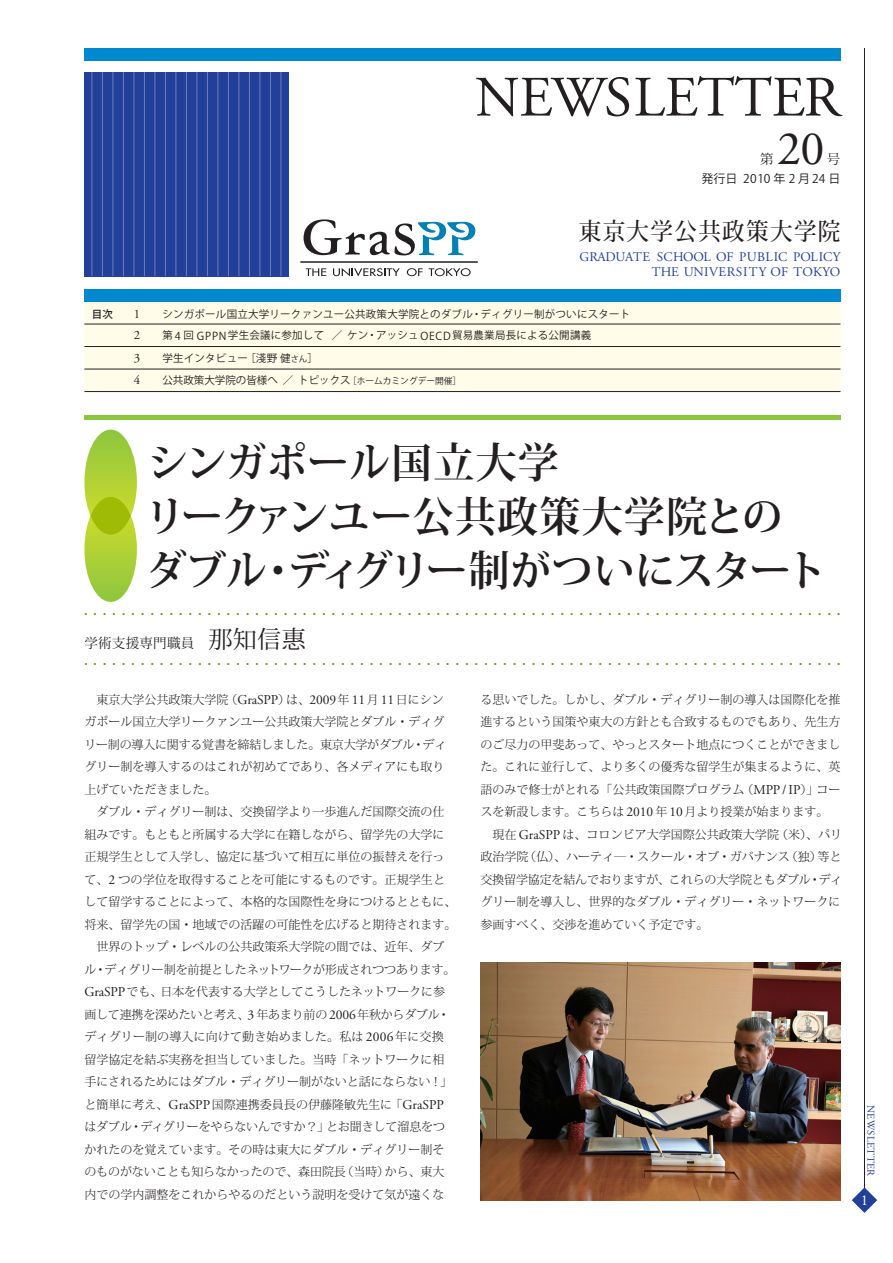
<style>
.page{position:relative;width:893px;height:1263px;background:#fff}
.page>*{position:absolute;margin:0;border:0;box-sizing:border-box;transform-origin:0 0}
.t1{font:57px "Adobe Garamond Pro";letter-spacing:-.005em;color:#231f20}
.t2{font:48px "Adobe Garamond Pro";color:#231f20}
.t3{font:700 42px/54px "Koz Min Pro";letter-spacing:-.005em;color:#231f20}
.t4{font:500 24px "Koz Min Pro";letter-spacing:.06em;color:#231f20;scale:.94 1}
.t5{font:15px "Adobe Garamond Pro";color:#fff}
.t6{font:13.5px "Koz Min Pro";letter-spacing:.02em;color:#231f20}
.t7{font:13.2px "Adobe Garamond Pro";letter-spacing:.01em;color:#223f99}
.t8{font:13.2px "Adobe Garamond Pro";letter-spacing:.03em;color:#223f99}
.t9{font:12.75px/21px "Adobe Garamond Pro";color:#231f20}
.t10{font:300 12px/22.5px "Koz Min Pro";color:#231f20}
.t11{font:12px "Koz Go Pro";color:#231f20}
.t12{font:300 10.5px "Koz Min Pro";color:#66952c}
.t13{font:10.5px "Koz Go Pro";letter-spacing:.02em;color:#231f20}
.t14{font:10.5px "Koz Go Pro";color:#231f20}
.t15{font:10.5px "Adobe Garamond Pro";letter-spacing:.04em;color:#223f99}
.t16{font:500 10.5px "Koz Go Pro";color:#231f20}
.s1{font-size:8.25px}
.s2{font-size:8.7px}
.s3{font-size:10.8px}
.s4{font-size:24px}
.s5{font-family:"Adobe Garamond Pro";font-weight:400;font-size:13.5px}
</style>
<div class="page">
<div style="left:84px;top:302px;width:756px;height:90px;background:#fffde9"></div>
<div style="left:84px;top:48px;width:756px;height:12px;background:#0089cf"></div>
<div style="left:84px;top:290px;width:756px;height:12px;background:#0089cf"></div>
<hr style="left:864px;top:48px;width:1px;height:1152px;background:#231f20">
<svg style="left:306px;top:268px;width:20px;height:8px"></svg>
<svg style="left:333px;top:268px;width:67px;height:8px"></svg>
<svg style="left:407px;top:268px;width:16px;height:8px"></svg>
<svg style="left:429px;top:268px;width:42px;height:8px"></svg>
<hr style="left:300px;top:262px;width:178px;height:1px;background:#231f20">
<svg style="left:304px;top:219px;width:171px;height:36px"></svg>
<div style="left:84px;top:72px;width:204px;height:204px;background:#223f99"></div>
<hr style="left:84px;top:324px;width:756px;height:1px;background:#231f20">
<hr style="left:84px;top:346px;width:756px;height:1px;background:#231f20">
<hr style="left:84px;top:369px;width:756px;height:1px;background:#231f20">
<hr style="left:84px;top:391px;width:756px;height:1px;background:#231f20">
<hr style="left:91px;top:72px;width:1px;height:204px;background:#717dbd">
<hr style="left:102px;top:72px;width:1px;height:204px;background:#717dbd">
<hr style="left:112px;top:72px;width:1px;height:204px;background:#717dbd">
<hr style="left:123px;top:72px;width:1px;height:204px;background:#717dbd">
<hr style="left:133px;top:72px;width:1px;height:204px;background:#717dbd">
<hr style="left:144px;top:72px;width:1px;height:204px;background:#717dbd">
<hr style="left:154px;top:72px;width:1px;height:204px;background:#717dbd">
<hr style="left:165px;top:72px;width:1px;height:204px;background:#717dbd">
<hr style="left:175px;top:72px;width:1px;height:204px;background:#717dbd">
<hr style="left:186px;top:72px;width:1px;height:204px;background:#717dbd">
<hr style="left:196px;top:72px;width:1px;height:204px;background:#717dbd">
<hr style="left:207px;top:72px;width:1px;height:204px;background:#717dbd">
<hr style="left:217px;top:72px;width:1px;height:204px;background:#717dbd">
<hr style="left:228px;top:72px;width:1px;height:204px;background:#717dbd">
<hr style="left:238px;top:72px;width:1px;height:204px;background:#717dbd">
<hr style="left:249px;top:72px;width:1px;height:204px;background:#717dbd">
<hr style="left:259px;top:72px;width:1px;height:204px;background:#717dbd">
<hr style="left:270px;top:72px;width:1px;height:204px;background:#717dbd">
<hr style="left:280px;top:72px;width:1px;height:204px;background:#717dbd">
<svg style="left:852px;top:1187px;width:25px;height:26px"></svg>
<hr style="left:84px;top:416px;width:756px;height:4px;background:#8bc63e">
<svg style="left:84px;top:430px;width:53px;height:105px;background:#abd039"></svg>
<svg style="left:84px;top:497px;width:53px;height:105px;background:#a9cb2d"></svg>
<img style="left:481px;top:963px;width:359px;height:237px">
<p class="t1" style="left:475px;top:63px;width:367px">NEWSLETTER</p>
<p class="t2" style="left:777px;top:119px;width:49px">20</p>
<p class="t6" style="left:760px;top:149px;width:15px">第</p>
<p class="t6" style="left:827px;top:149px;width:15px">号</p>
<p class="t11" style="left:701px;top:171px;width:140px">発行日 2010 年 2 月 24 日</p>
<p class="t4" style="left:579px;top:214px;width:280px">東京大学公共政策大学院</p>
<p class="t8" style="left:652px;top:264px;width:190px">THE UNIVERSITY OF TOKYO</p>
<p class="t7" style="left:579px;top:249px;width:263px">GRADUATE SCHOOL OF PUBLIC POLICY</p>
<p class="t13" style="left:162px;top:307px;width:469px">シンガポール国立大学リークァンユー公共政策大学院とのダブル・ディグリー制がついにスタート</p>
<p class="t16" style="left:92px;top:307px;width:22px">目次</p>
<p class="t9" style="left:134px;top:304px;width:8px">1<br>2</p>
<p class="t9" style="left:134px;top:347px;width:8px">3</p>
<p class="t13" style="left:162px;top:351px;width:157px">学生インタビュー［淺野 健<span class="s1">さん</span>］</p>
<p class="t9" style="left:134px;top:370px;width:8px">4</p>
<p class="t14" style="left:162px;top:373px;width:300px">公共政策大学院の皆様へ ／ トピックス<span class="s2">［ホームカミングデー開催］</span></p>
<p class="t13" style="left:162px;top:328px;width:430px">第 <span class="s3">4</span> 回 <span class="s3">GPPN</span>学生会議に参加して ／ ケン・アッシュ <span class="s3">OECD</span>貿易農業局長による公開講義</p>
<p class="t3" style="left:145px;top:434px;width:684px">シンガポール国立大学<br>リークァンユー公共政策大学院とのダブル・ディグリー制がついにスタート</p>
<p class="t6" style="left:84px;top:633px;width:223px">学術支援専門職員　<span class="s4">那知信惠</span></p>
<p class="t12" style="left:80px;top:607px;width:765px">・・・・・・・・・・・・・・・・・・・・・・・・・・・・・・・・・・・・・・・・・・・・・・・・・・・・・・・・・・・・・・・・・・・・・・・・・・・・・・・・</p>
<p class="t12" style="left:80px;top:656px;width:765px">・・・・・・・・・・・・・・・・・・・・・・・・・・・・・・・・・・・・・・・・・・・・・・・・・・・・・・・・・・・・・・・・・・・・・・・・・・・・・・・・</p>
<p class="t10" style="left:84px;top:687px;width:373px">　東京大学公共政策大学院（<span class="s5">GraSPP</span>）は、<span class="s5">2009</span>年 <span class="s5">11</span>月 <span class="s5">11</span>日にシンガポール国立大学リークァンユー公共政策大学院とダブル・ディグリー制の導入に関する覚書を締結しました。東京大学がダブル・ディグリー制を導入するのはこれが初めてであり、各メディアにも取り上げていただきました。<br>　ダブル・ディグリー制は、交換留学より一歩進んだ国際交流の仕組みです。もともと所属する大学に在籍しながら、留学先の大学に正規学生として入学し、協定に基づいて相互に単位の振替えを行って、<span class="s5">2</span> つの学位を取得することを可能にするものです。正規学生として留学することによって、本格的な国際性を身につけるとともに、将来、留学先の国・地域での活躍の可能性を広げると期待されます。　世界のトップ・レベルの公共政策系大学院の間では、近年、ダブル・ディグリー制を前提としたネットワークが形成されつつあります。<span class="s5">GraSPP</span>でも、日本を代表する大学としてこうしたネットワークに参画して連携を深めたいと考え、<span class="s5">3</span> 年あまり前の <span class="s5">2006</span>年秋からダブル・ディグリー制の導入に向けて動き始めました。私は <span class="s5">2006</span>年に交換留学協定を結ぶ実務を担当していました。当時「ネットワークに相手にされるためにはダブル・ディグリー制がないと話にならない！」と簡単に考え、<span class="s5">GraSPP</span>国際連携委員長の伊藤隆敏先生に「<span class="s5">GraSPP</span>はダブル・ディグリーをやらないんですか？」とお聞きして溜息をつかれたのを覚えています。その時は東大にダブル・ディグリー制そのものがないことも知らなかったので、森田院長（当時）から、東大内での学内調整をこれからやるのだという説明を受けて気が遠くな</p>
<p class="t10" style="left:480px;top:687px;width:361px">る思いでした。しかし、ダブル・ディグリー制の導入は国際化を推</p>
<p class="t10" style="left:480px;top:710px;width:361px">進するという国策や東大の方針とも合致するものでもあり、先生方</p>
<p class="t10" style="left:480px;top:732px;width:361px">のご尽力の甲斐あって、やっとスタート地点につくことができまし</p>
<p class="t10" style="left:480px;top:755px;width:361px">た。これに並行して、より多くの優秀な留学生が集まるように、英</p>
<p class="t10" style="left:480px;top:777px;width:362px">語のみで修士がとれる「公共政策国際プログラム（<span class="s5">MPP /IP</span>）」コー</p>
<p class="t10" style="left:480px;top:800px;width:349px">スを新設します。こちらは <span class="s5">2010</span> 年 <span class="s5">10</span>月より授業が始まります。</p>
<p class="t10" style="left:492px;top:822px;width:351px">現在 <span class="s5">GraSPP</span> は、コロンビア大学国際公共政策大学院（米）、パリ</p>
<p class="t10" style="left:480px;top:845px;width:363px">政治学院（仏）、ハーティ―・スクール・オブ・ガバナンス（独）等と</p>
<p class="t10" style="left:480px;top:867px;width:363px">交換留学協定を結んでおりますが、これらの大学院ともダブル・ディ</p>
<p class="t10" style="left:480px;top:890px;width:361px">グリー制を導入し、世界的なダブル・ディグリー・ネットワークに</p>
<p class="t10" style="left:480px;top:912px;width:229px">参画すべく、交渉を進めていく予定です。</p>
<p class="t15" style="left:877px;top:1104px;width:73px;rotate:90deg">NEWSLETTER</p>
<p class="t5" style="left:861px;top:1191px;width:9px">1</p>
</div>
